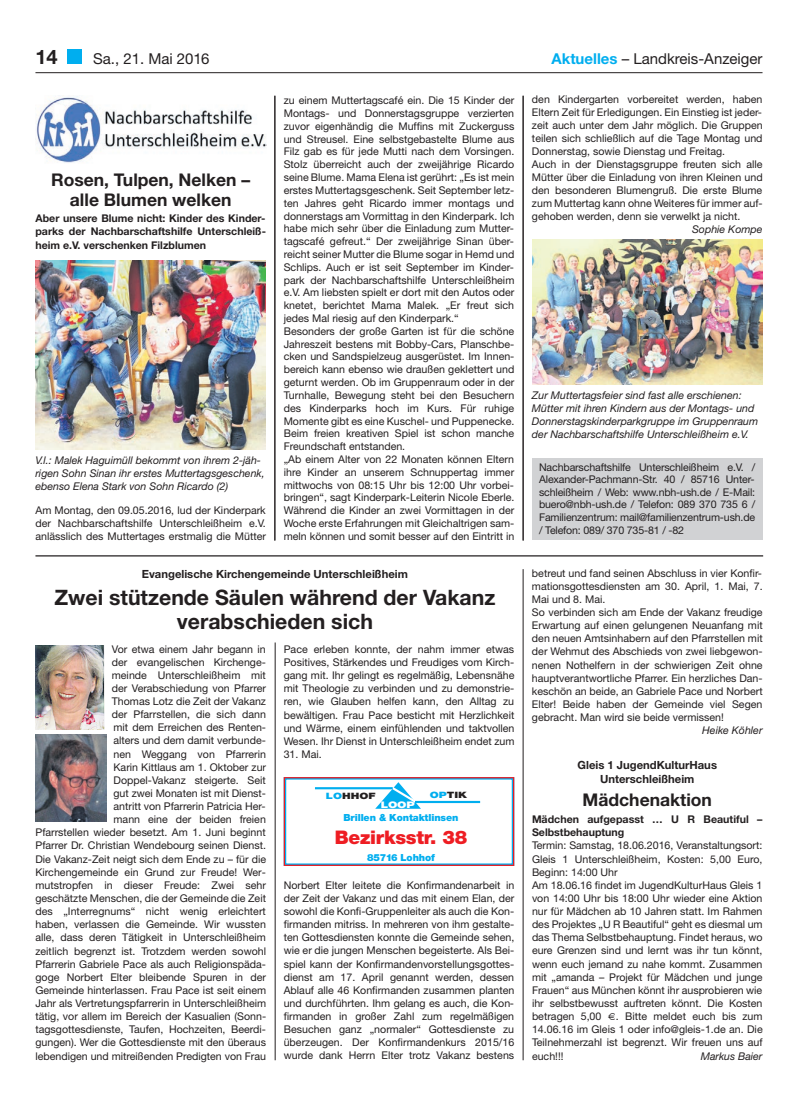
<style>
.page{position:relative;width:798px;height:1117px;background:#fff}
.page>*{position:absolute;margin:0;border:0;box-sizing:border-box;transform-origin:0 0}
.t1{font:700 21.25px/23.8px "Helvetica Neue";color:#231f20;text-align:center}
.t2{font:700 20px "Helvetica Neue";color:#231f20}
.t3{font:900 18.75px "Helvetica Neue";letter-spacing:-.01em;color:#ee1d23}
.t4{font:700 17.5px/20px "Helvetica Neue";color:#231f20;text-align:center}
.t5{font:15px "Helvetica Neue";color:#231f20}
.t6{font:700 11.25px/13.8px "Helvetica Neue";color:#231f20;text-align:center}
.t7{font:10.62px/13.1px "Helvetica Neue";color:#231f20;text-align:justify}
.t8{font:italic 10.62px/13.1px "Helvetica Neue";color:#231f20}
.t9{font:700 10.62px/13.1px "Helvetica Neue";color:#231f20;text-align:justify}
.t10{font:900 9.75px "Helvetica Neue";letter-spacing:-.01em;color:#00aeef}
.t11{font:900 9.12px "Helvetica Neue";color:#fff;scale:1.3 1}
.t12{font:900 8.75px "Helvetica Neue";color:#231f20;scale:1.3 1}
.s1{font-weight:700;color:#00aeef}
.s2{color:#00aeef}
</style>
<div class="page">
<div style="left:68px;top:50px;width:14px;height:14px;background:#00aeef"></div>
<hr style="left:35px;top:72px;width:727px;height:1px;background:#231f20">
<hr style="left:274px;top:96px;width:1px;height:444px;background:#231f20">
<hr style="left:522px;top:96px;width:1px;height:444px;background:#231f20">
<hr style="left:275px;top:642px;width:1px;height:417px;background:#231f20">
<hr style="left:522px;top:569px;width:1px;height:490px;background:#231f20">
<img style="left:35px;top:260px;width:231px;height:189px">
<img style="left:532px;top:239px;width:230px;height:145px">
<img style="left:35px;top:96px;width:231px;height:67px">
<div style="left:531px;top:458px;width:231px;height:82px;background:#d1d2d4"></div>
<hr style="left:35px;top:555px;width:727px;height:1px;background:#231f20">
<div style="left:283px;top:777px;width:231px;height:88px;border:1px solid #ee1d23"></div>
<svg style="left:375px;top:782px;width:46px;height:26px"></svg>
<hr style="left:415px;top:800px;width:65px;height:2px;background:#00aeef">
<hr style="left:315px;top:787px;width:77px;height:2px;background:#00aeef">
<img style="left:35px;top:734px;width:71px;height:87px">
<img style="left:35px;top:645px;width:69px;height:84px">
<h2 class="t2" style="left:35px;top:44px;width:24px">14</h2>
<h3 class="t5" style="left:93px;top:50px;width:118px">Sa., 21. Mai 2016</h3>
<h3 class="t5" style="left:551px;top:50px;width:212px"><span class="s1">Aktuelles</span> – Landkreis-Anzeiger</h3>
<h3 class="t4" style="left:51px;top:169px;width:200px">Rosen, Tulpen, Nelken – alle Blumen welken</h3>
<p class="t9" style="left:35px;top:212px;width:232px">Aber unsere Blume nicht: Kinder des Kinder&shy;parks der Nachbarschaftshilfe Unterschleiß&shy;heim e.V. verschenken Filzblumen</p>
<p class="t8" style="left:35px;top:453px;width:230px">V.l.: Malek Haguimüll bekommt von ihrem 2-jäh&shy;rigen Sohn Sinan ihr erstes Muttertagsgeschenk, ebenso Elena Stark von Sohn Ricardo (2)</p>
<p class="t7" style="left:35px;top:503px;width:232px;line-height:12.8px">Am Montag, den 09.05.2016, lud der Kinderpark der Nachbarschaftshilfe Unterschleißheim e.V. anlässlich des Muttertages erstmalig die Mütter</p>
<p class="t7" style="left:283px;top:94px;width:232px;line-height:12.8px;text-align:left">zu einem Muttertagscafé ein. Die 15 Kinder der Montags- und Donnerstagsgruppe verzierten zuvor eigenhändig die Muffins mit Zuckerguss und Streusel. Eine selbstgebastelte Blume aus Filz gab es für jede Mutti nach dem Vorsingen.<br>Stolz überreicht auch der zweijährige Ricardo seine Blume. Mama Elena ist gerührt: „Es ist mein erstes Muttertagsgeschenk. Seit September letz&shy;ten Jahres geht Ricardo immer montags und donnerstags am Vormittag in den Kinderpark. Ich habe mich sehr über die Einladung zum Mutter&shy;tagscafé gefreut.“ Der zweijährige Sinan über&shy;reicht seiner Mutter die Blume sogar in Hemd und Schlips. Auch er ist seit September im Kinder&shy;park der Nachbarschaftshilfe Unterschleißheim e.V. Am liebsten spielt er dort mit den Autos oder knetet, berichtet Mama Malek. „Er freut sich jedes Mal riesig auf den Kinderpark.“<br>Besonders der große Garten ist für die schöne Jahreszeit bestens mit Bobby-Cars, Planschbe&shy;cken und Sandspielzeug ausgerüstet. Im Innen&shy;bereich kann ebenso wie draußen geklettert und geturnt werden. Ob im Gruppenraum oder in der Turnhalle, Bewegung steht bei den Besuchern des Kinderparks hoch im Kurs. Für ruhige Momente gibt es eine Kuschel- und Puppenecke.<br>Beim freien kreativen Spiel ist schon manche Freundschaft entstanden.<br>„Ab einem Alter von 22 Monaten können Eltern ihre Kinder an unserem Schnuppertag immer mittwochs von 08:15 Uhr bis 12:00 Uhr vorbei&shy;bringen“, sagt Kinderpark-Leiterin Nicole Eberle.<br>Während die Kinder an zwei Vormittagen in der Woche erste Erfahrungen mit Gleichaltrigen sam&shy;meln können und somit besser auf den Eintritt in</p>
<p class="t6" style="left:142px;top:566px;width:267px">Evangelische Kirchengemeinde Unterschleißheim</p>
<h1 class="t1" style="left:54px;top:585px;width:442px">Zwei stützende Säulen während der Vakanz verabschieden sich</h1>
<p class="t7" style="left:35px;top:642px;width:232px;text-align:right">Vor etwa einem Jahr begann in<br>der evangelischen Kirchenge-<br>meinde Unterschleißheim mit<br>der Verabschiedung von Pfarrer<br>Thomas Lotz die Zeit der Vakanz<br>der Pfarrstellen, die sich dann<br>mit dem Erreichen des Renten-<br>alters und dem damit verbunde-<br>nen Weggang von Pfarrerin<br>Karin Kittlaus am 1. Oktober zur<br>Doppel-Vakanz steigerte. Seit<br>gut zwei Monaten ist mit Dienst-<br>antritt von Pfarrerin Patricia Her-<br>mann eine der beiden freien<br>Pfarrstellen wieder besetzt. Am 1. Juni beginnt Pfarrer Dr. Christian Wendebourg seinen Dienst.<br>Die Vakanz-Zeit neigt sich dem Ende zu – für die Kirchengemeinde ein Grund zur Freude! Wer&shy;mutstropfen in dieser Freude: Zwei sehr geschätzte Menschen, die der Gemeinde die Zeit des „Interregnums“ nicht wenig erleichtert haben, verlassen die Gemeinde. Wir wussten alle, dass deren Tätigkeit in Unterschleißheim zeitlich begrenzt ist. Trotzdem werden sowohl Pfarrerin Gabriele Pace als auch Religionspäda&shy;goge Norbert Elter bleibende Spuren in der Gemeinde hinterlassen. Frau Pace ist seit einem Jahr als Vertretungspfarrerin in Unterschleißheim tätig, vor allem im Bereich der Kasualien (Sonn&shy;tagsgottesdienste, Taufen, Hochzeiten, Beerdi&shy;gungen). Wer die Gottesdienste mit den überaus lebendigen und mitreißenden Predigten von Frau</p>
<p class="t7" style="left:283px;top:642px;width:232px">Pace erleben konnte, der nahm immer etwas Positives, Stärkendes und Freudiges vom Kirch&shy;gang mit. Ihr gelingt es regelmäßig, Lebensnähe mit Theologie zu verbinden und zu demonstrie&shy;ren, wie Glauben helfen kann, den Alltag zu bewältigen. Frau Pace besticht mit Herzlichkeit und Wärme, einem einfühlenden und taktvollen Wesen. Ihr Dienst in Unterschleißheim endet zum</p>
<p class="t7" style="left:283px;top:747px;width:39px">31. Mai.</p>
<p class="t12" style="left:429px;top:789px;width:30px"><span class="s2">OP</span>TIK</p>
<p class="t10" style="left:343px;top:811px;width:117px">Brillen &amp; Kontaktlinsen</p>
<h3 class="t3" style="left:334px;top:825px;width:134px">Bezirksstr. 38</h3>
<p class="t10" style="left:367px;top:851px;width:69px">85716 Lohhof</p>
<p class="t12" style="left:326px;top:790px;width:40px"><span class="s2">LO</span>HHOF</p>
<p class="t11" style="left:380px;top:799px;width:28px">LOOP</p>
<p class="t7" style="left:283px;top:878px;width:232px">Norbert Elter leitete die Konfirmandenarbeit in der Zeit der Vakanz und das mit einem Elan, der sowohl die Konfi-Gruppenleiter als auch die Kon&shy;firmanden mitriss. In mehreren von ihm gestalte&shy;ten Gottesdiensten konnte die Gemeinde sehen, wie er die jungen Menschen begeisterte. Als Bei&shy;spiel kann der Konfirmandenvorstellungsgottes&shy;dienst am 17. April genannt werden, dessen Ablauf alle 46 Konfirmanden zusammen planten und durchführten. Ihm gelang es auch, die Kon&shy;firmanden in großer Zahl zum regelmäßigen Besuchen ganz „normaler“ Gottesdienste zu überzeugen. Der Konfirmandenkurs 2015/16 wurde dank Herrn Elter trotz Vakanz bestens</p>
<p class="t7" style="left:531px;top:93px;width:232px;text-align:left">den Kindergarten vorbereitet werden, haben Eltern Zeit für Erledigungen. Ein Einstieg ist jeder&shy;zeit auch unter dem Jahr möglich. Die Gruppen teilen sich schließlich auf die Tage Montag und Donnerstag, sowie Dienstag und Freitag.<br>Auch in der Dienstagsgruppe freuten sich alle Mütter über die Einladung von ihren Kleinen und den besonderen Blumengruß. Die erste Blume zum Muttertag kann ohne Weiteres für immer auf&shy;gehoben werden, denn sie verwelkt ja nicht.</p>
<p class="t8" style="left:691px;top:222px;width:72px">Sophie Kompe</p>
<p class="t8" style="left:531px;top:388px;width:228px">Zur Muttertagsfeier sind fast alle erschienen:<br>Mütter mit ihren Kindern aus der Montags- und Donnerstagskinderparkgruppe im Gruppenraum der Nachbarschaftshilfe Unterschleißheim e.V.</p>
<p class="t7" style="left:539px;top:460px;width:218px;line-height:12.5px">Nachbarschaftshilfe Unterschleißheim e.V. / Alexander-Pachmann-Str. 40 / 85716 Unter&shy;schleißheim / Web: www.nbh-ush.de / E-Mail: buero@nbh-ush.de / Telefon: 089 370 735 6 / Familienzentrum: mail@familienzentrum-ush.de / Telefon: 089/ 370 735-81 / -82</p>
<p class="t7" style="left:531px;top:566px;width:232px;text-align:left">betreut und fand seinen Abschluss in vier Konfir&shy;mationsgottesdiensten am 30. April, 1. Mai, 7.<br>Mai und 8. Mai.<br>So verbinden sich am Ende der Vakanz freudige Erwartung auf einen gelungenen Neuanfang mit den neuen Amtsinhabern auf den Pfarrstellen mit der Wehmut des Abschieds von zwei liebgewon&shy;nenen Nothelfern in der schwierigen Zeit ohne hauptverantwortliche Pfarrer. Ein herzliches Dan&shy;keschön an beide, an Gabriele Pace und Norbert Elter! Beide haben der Gemeinde viel Segen gebracht. Man wird sie beide vermissen!</p>
<p class="t8" style="left:702px;top:723px;width:62px">Heike Köhler</p>
<p class="t6" style="left:577px;top:757px;width:141px">Gleis 1 JugendKulturHaus<br>Unterschleißheim</p>
<h3 class="t4" style="left:582px;top:789px;width:131px">Mädchenaktion</h3>
<p class="t9" style="left:531px;top:812px;width:232px">Mädchen aufgepasst … U R Beautiful –<br>Selbstbehauptung</p>
<p class="t7" style="left:531px;top:838px;width:232px;text-align:left">Termin: Samstag, 18.06.2016, Veranstaltungsort:<br>Gleis 1 Unterschleißheim, Kosten: 5,00 Euro, Beginn: 14:00 Uhr<br>Am 18.06.16 findet im JugendKulturHaus Gleis 1 von 14:00 Uhr bis 18:00 Uhr wieder eine Aktion nur für Mädchen ab 10 Jahren statt. Im Rahmen des Projektes „U R Beautiful“ geht es diesmal um das Thema Selbstbehauptung. Findet heraus, wo eure Grenzen sind und lernt was ihr tun könnt, wenn euch jemand zu nahe kommt. Zusammen mit „amanda – Projekt für Mädchen und junge Frauen“ aus München könnt ihr ausprobieren wie ihr selbstbewusst auftreten könnt. Die Kosten betragen 5,00</p>
<p class="t7" style="left:531px;top:1009px;width:232px;text-indent:84px">. Bitte meldet euch bis zum 14.06.16 im Gleis 1 oder info@gleis-1.de an. Die Teilnehmerzahl ist begrenzt. Wir freuen uns auf euch!!!</p>
<p class="t8" style="left:700px;top:1048px;width:63px">Markus Baier</p>
</div>
